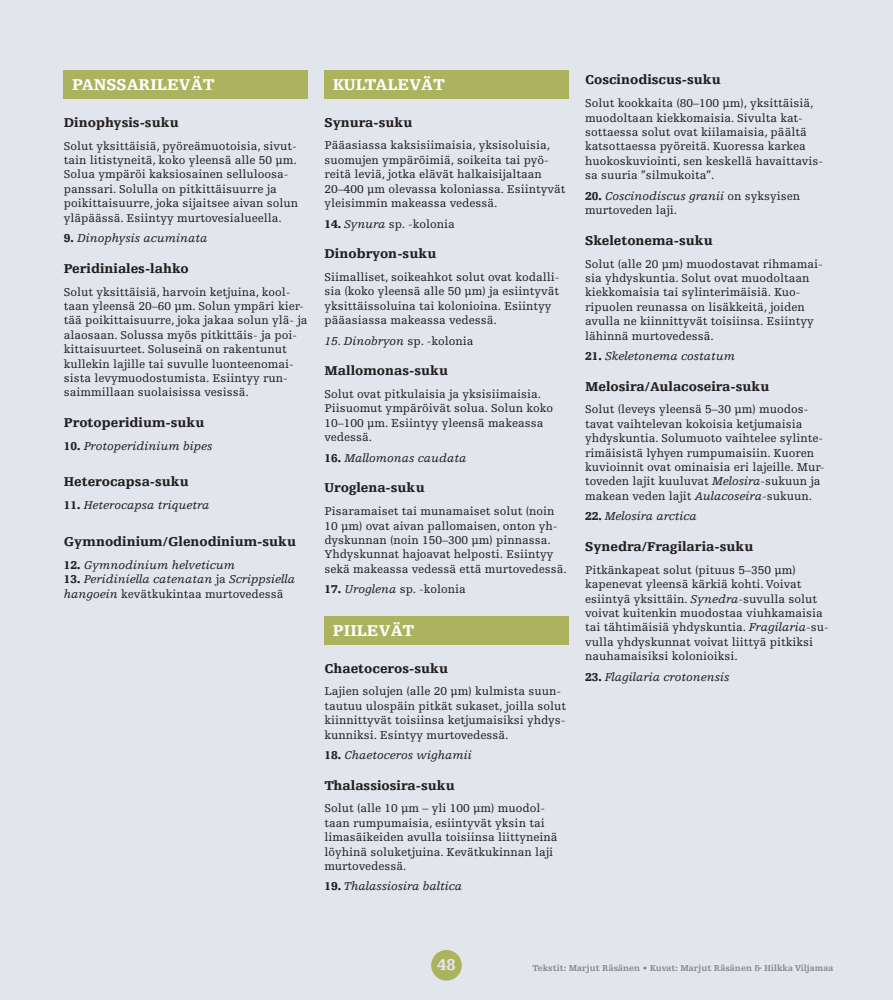
<style>
.page{position:relative;width:893px;height:1000px;background:#fff}
.page>*{position:absolute;margin:0;border:0;box-sizing:border-box;transform-origin:0 0}
.t1{font:900 16.5px "Egyptienne F";color:#fff}
.t2{font:900 16.5px "Egyptienne F";color:#e2e5ec}
.t3{font:900 13.5px "Egyptienne F";color:#231f20}
.t4{font:12px/14.4px "Egyptienne F";color:#231f20}
.t5{font:italic 12px/14.4px "Egyptienne F";color:#231f20}
.t6{font:700 9px "Egyptienne F";color:#808285}
.s1{font-weight:900;font-style:normal}
.s2{font-style:normal}
.s3{font-weight:900}
.s4{font-style:italic}
</style>
<div class="page">
<div style="left:0;top:0;width:893px;height:999px;background:#e2e5ec"></div>
<div style="left:64px;top:70px;width:244px;height:29px;background:#acb35e"></div>
<div style="left:324px;top:70px;width:244px;height:29px;background:#acb35e"></div>
<div style="left:324px;top:616px;width:244px;height:29px;background:#acb35e"></div>
<div style="left:431px;top:949px;width:31px;height:31px;background:#acb35e;border-radius:50%"></div>
<h1 class="t1" style="left:72px;top:75px;width:144px">pansSARILEVÄT</h1>
<p class="t3" style="left:64px;top:115px;width:116px">Dinophysis-suku</p>
<p class="t4" style="left:64px;top:139px;width:236px">Solut yksittäisiä, pyöreämuotoisia, sivut&shy;tain litistyneitä, koko yleensä alle 50 µm.<br>Solua ympäröi kaksiosainen selluloosa&shy;panssari. Solulla on pitkittäisuurre ja poikittaisuurre, joka sijaitsee aivan solun yläpäässä. Esiintyy murtovesialueella.</p>
<p class="t5" style="left:64px;top:231px;width:145px"><span class="s1">9.</span> Dinophysis acuminata</p>
<p class="t3" style="left:64px;top:261px;width:126px">Peridiniales-lahko</p>
<p class="t4" style="left:64px;top:284px;width:245px">Solut yksittäisiä, harvoin ketjuina, kool&shy;taan yleensä 20–60 µm. Solun ympäri kier&shy;tää poikittaisuurre, joka jakaa solun ylä- ja alaosaan. Solussa myös pitkittäis- ja poi&shy;kittaisuurteet. Soluseinä on rakentunut kullekin lajille tai suvulle luonteenomai&shy;sista levymuodostumista. Esiintyy run&shy;saimmillaan suolaisissa vesissä.</p>
<p class="t3" style="left:64px;top:415px;width:142px">Protoperidium-suku</p>
<p class="t5" style="left:64px;top:439px;width:150px"><span class="s1">10.</span> Protoperidinium bipes</p>
<p class="t3" style="left:64px;top:474px;width:127px">Heterocapsa-suku</p>
<p class="t5" style="left:64px;top:498px;width:147px"><span class="s1">11.</span> Heterocapsa triquetra</p>
<p class="t3" style="left:64px;top:534px;width:234px">Gymnodinium/Glenodinium-suku</p>
<p class="t5" style="left:64px;top:557px;width:173px"><span class="s1">12.</span> Gymnodinium helveticum</p>
<p class="t5" style="left:64px;top:572px;width:233px"><span class="s1">13.</span> Peridiniella catenatan <span class="s2">ja</span> Scrippsiella hangoein <span class="s2">kevätkukintaa murtovedessä</span></p>
<h1 class="t1" style="left:333px;top:75px;width:114px">KULTALEVÄT</h1>
<p class="t3" style="left:324px;top:115px;width:90px">Synura-suku</p>
<p class="t4" style="left:324px;top:138px;width:243px">Pääasiassa kaksisiimaisia, yksisoluisia, suomujen ympäröimiä, soikeita tai pyö&shy;reitä leviä, jotka elävät halkaisijaltaan 20–400 μm olevassa koloniassa. Esiintyvät yleisimmin makeassa vedessä.</p>
<p class="t4" style="left:324px;top:216px;width:132px"><span class="s3">14.</span> <span class="s4">Synura</span> sp. -kolonia</p>
<p class="t3" style="left:324px;top:246px;width:113px">Dinobryon-suku</p>
<p class="t4" style="left:324px;top:270px;width:236px">Siimalliset, soikeahkot solut ovat kodalli&shy;sia (koko yleensä alle 50 µm) ja esiintyvät yksittäissoluina tai kolonioina. Esiintyy pääasiassa makeassa vedessä.</p>
<p class="t5" style="left:324px;top:333px;width:151px">15. Dinobryon <span class="s2">sp. -kolonia</span></p>
<p class="t3" style="left:324px;top:363px;width:125px">Mallomonas-suku</p>
<p class="t4" style="left:324px;top:387px;width:230px">Solut ovat pitkulaisia ja yksisiimaisia.<br>Piisuomut ympäröivät solua. Solun koko<br>10–100 µm. Esiintyy yleensä makeassa vedessä.</p>
<p class="t5" style="left:324px;top:450px;width:144px"><span class="s1">16.</span> Mallomonas caudata</p>
<p class="t3" style="left:324px;top:480px;width:102px">Uroglena-suku</p>
<p class="t4" style="left:324px;top:504px;width:244px">Pisaramaiset tai munamaiset solut (noin 10 µm) ovat aivan pallomaisen, onton yh&shy;dyskunnan (noin 150–300 µm) pinnassa.<br>Yhdyskunnat hajoavat helposti. Esiintyy sekä makeassa vedessä että murtovedessä.</p>
<p class="t4" style="left:324px;top:582px;width:143px"><span class="s3">17.</span> <span class="s4">Uroglena</span> sp. -kolonia</p>
<h1 class="t1" style="left:333px;top:621px;width:83px">PIILEVÄT</h1>
<p class="t3" style="left:324px;top:660px;width:125px">Chaetoceros-suku</p>
<p class="t4" style="left:324px;top:684px;width:243px">Lajien solujen (alle 20 µm) kulmista suun&shy;tautuu ulospäin pitkät sukaset, joilla solut kiinnittyvät toisiinsa ketjumaisiksi yhdys&shy;kunniksi. Esintyy murtovedessä.</p>
<p class="t5" style="left:324px;top:747px;width:149px"><span class="s1">18.</span> Chaetoceros wighamii</p>
<p class="t3" style="left:324px;top:777px;width:132px">Thalassiosira-suku</p>
<p class="t4" style="left:324px;top:801px;width:235px">Solut (alle 10 µm – yli 100 µm) muodol&shy;taan rumpumaisia, esiintyvät yksin tai limasäikeiden avulla toisiinsa liittyneinä löyhinä soluketjuina. Kevätkukinnan laji murtovedessä.</p>
<p class="t5" style="left:324px;top:879px;width:139px"><span class="s1">19.</span> Thalassiosira baltica</p>
<p class="t3" style="left:585px;top:72px;width:137px">Coscinodiscus-suku</p>
<p class="t4" style="left:585px;top:96px;width:239px">Solut kookkaita (80–100 µm), yksittäisiä, muodoltaan kiekkomaisia. Sivulta kat&shy;sottaessa solut ovat kiilamaisia, päältä katsottaessa pyöreitä. Kuoressa karkea huokoskuviointi, sen keskellä havaittavis&shy;sa suuria ”silmukoita”.</p>
<p class="t4" style="left:585px;top:189px;width:217px"><span class="s3">20.</span> <span class="s4">Coscinodiscus granii</span> on syksyisen murtoveden laji.</p>
<p class="t3" style="left:585px;top:233px;width:129px">Skeletonema-suku</p>
<p class="t4" style="left:585px;top:256px;width:239px">Solut (alle 20 µm) muodostavat rihmamai&shy;sia yhdyskuntia. Solut ovat muodoltaan kiekkomaisia tai sylinterimäisiä. Kuo&shy;ripuolen reunassa on lisäkkeitä, joiden avulla ne kiinnittyvät toisiinsa. Esiintyy lähinnä murtovedessä.</p>
<p class="t5" style="left:585px;top:349px;width:152px"><span class="s1">21.</span> Skeletonema costatum</p>
<p class="t3" style="left:585px;top:378px;width:186px">Melosira/Aulacoseira-suku</p>
<p class="t4" style="left:585px;top:402px;width:241px">Solut (leveys yleensä 5–30 µm) muodos&shy;tavat vaihtelevan kokoisia ketjumaisia yhdyskuntia. Solumuoto vaihtelee sylinte&shy;rimäisistä lyhyen rumpumaisiin. Kuoren kuvioinnit ovat ominaisia eri lajeille. Mur&shy;toveden lajit kuuluvat <span class="s4">Melosira</span>-sukuun ja makean veden lajit <span class="s4">Aulacoseira</span>-sukuun.</p>
<p class="t5" style="left:585px;top:509px;width:113px"><span class="s1">22.</span> Melosira arctica</p>
<p class="t3" style="left:585px;top:539px;width:170px">Synedra/Fragilaria-suku</p>
<p class="t4" style="left:585px;top:562px;width:245px">Pitkänkapeat solut (pituus 5–350 µm) kapenevat yleensä kärkiä kohti. Voivat esiintyä yksittäin. <span class="s4">Synedra</span>-suvulla solut voivat kuitenkin muodostaa viuhkamaisia tai tähtimäisiä yhdyskuntia. <span class="s4">Fragilaria</span>-su&shy;vulla yhdyskunnat voivat liittyä pitkiksi nauhamaisiksi kolonioiksi.</p>
<p class="t5" style="left:585px;top:669px;width:146px"><span class="s1">23.</span> Flagilaria crotonensis</p>
<h1 class="t2" style="left:437px;top:955px;width:20px">48</h1>
<p class="t6" style="left:532px;top:962px;width:303px">Tekstit: Marjut Räsänen • Kuvat: Marjut Räsänen &amp; Hilkka Viljamaa</p>
</div>
